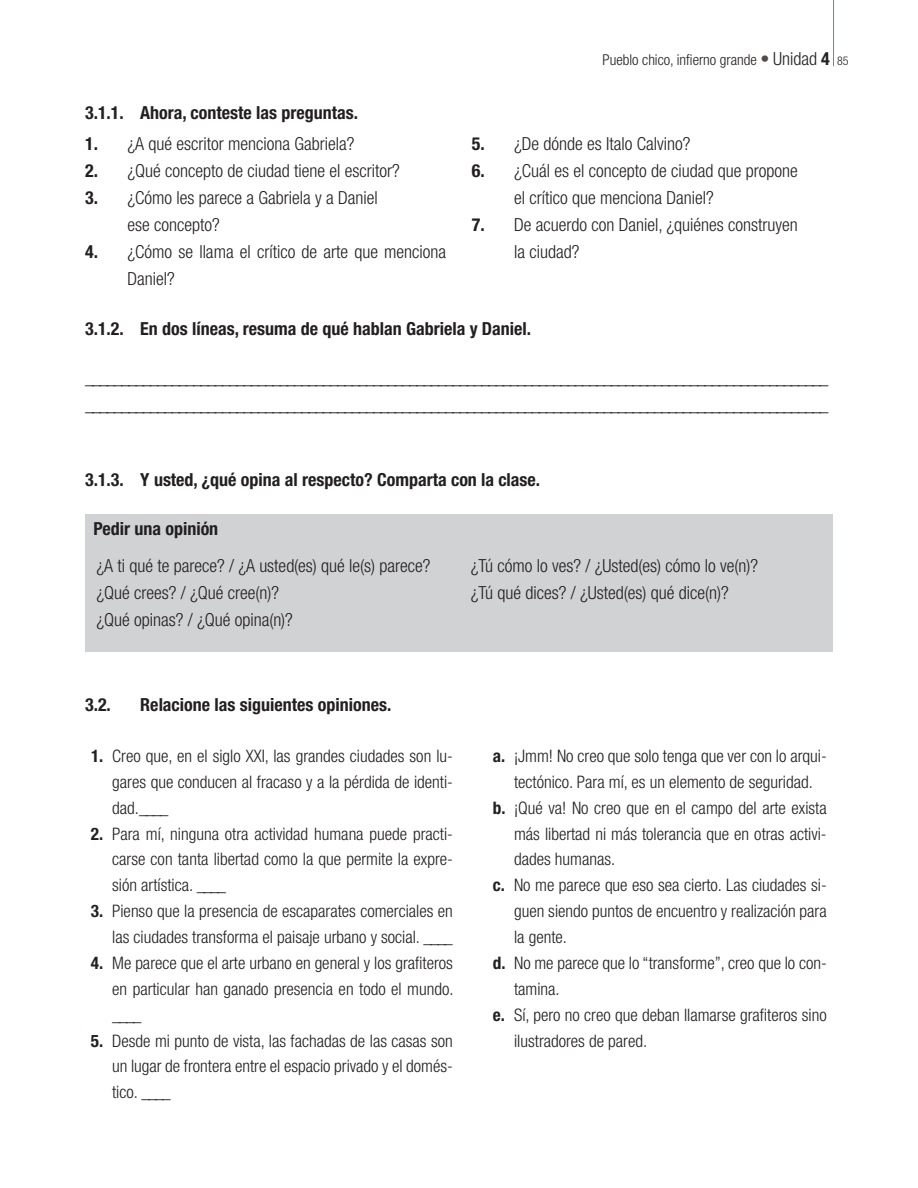
<style>
.page{position:relative;width:918px;height:1188px;background:#fff}
.page>*{position:absolute;margin:0;border:0;box-sizing:border-box;transform-origin:0 0}
.t1{font:300 condensed 18px/27px "Helvetica Neue LT Std";color:#231f20}
.t2{font:700 condensed 18px "Helvetica Neue LT Std";color:#231f20}
.t3{font:300 condensed 17.25px/25.8px "Helvetica Neue LT Std";color:#231f20;text-align:justify}
.t4{font:300 condensed 15px "Helvetica Neue LT Std";color:#231f20}
.s1{font-weight:700}
.s2{font-weight:700;font-size:18px;color:#524a47}
.s3{font-size:18px}
.s4{font-weight:700;font-size:18px}
.s5{font-size:12px}
</style>
<div class="page">
<hr style="left:833px;top:0;width:1px;height:66px;background:#808285">
<div style="left:85px;top:514px;width:748px;height:138px;background:#d1d2d4"></div>
<p class="t2" style="left:85px;top:102px;width:275px">3.1.1. Ahora, conteste las preguntas.</p>
<p class="t1" style="left:85px;top:130px;width:271px"><span class="s1">1.</span> ¿A qué escritor menciona Gabriela?</p>
<p class="t1" style="left:85px;top:157px;width:316px"><span class="s1">2.</span> ¿Qué concepto de ciudad tiene el escritor?</p>
<p class="t1" style="left:128px;top:184px;width:252px;text-indent:-43px"><span class="s1">3.</span> ¿Cómo les parece a Gabriela y a Daniel ese concepto?</p>
<p class="t1" style="left:128px;top:238px;width:320px;text-indent:-43px"><span class="s1">4.</span> ¿Cómo se llama el crítico de arte que menciona<br>Daniel?</p>
<p class="t4" style="left:603px;top:51px;width:248px">Pueblo chico, infierno grande <span class="s2">•</span> <span class="s3">Unidad</span> <span class="s4">4</span> <span class="s5">85</span></p>
<p class="t1" style="left:472px;top:130px;width:220px"><span class="s1">5.</span> ¿De dónde es Italo Calvino?</p>
<p class="t1" style="left:514px;top:157px;width:285px;text-indent:-43px"><span class="s1">6.</span> ¿Cuál es el concepto de ciudad que propone el crítico que menciona Daniel?</p>
<p class="t1" style="left:514px;top:211px;width:285px;text-indent:-43px"><span class="s1">7.</span> De acuerdo con Daniel, ¿quiénes construyen la ciudad?</p>
<p class="t2" style="left:85px;top:318px;width:448px">3.1.2. En dos líneas, resuma de qué hablan Gabriela y Daniel.</p>
<p class="t1" style="left:85px;top:364px;width:745px">_______________________________________________________________________________________________________ _______________________________________________________________________________________________________</p>
<p class="t2" style="left:85px;top:469px;width:457px">3.1.3. Y usted, ¿qué opina al respecto? Comparta con la clase.</p>
<p class="t2" style="left:94px;top:518px;width:126px">Pedir una opinión</p>
<p class="t1" style="left:96px;top:552px;width:336px">¿A ti qué te parece? / ¿A usted(es) qué le(s) parece? ¿Qué crees? / ¿Qué cree(n)?<br>¿Qué opinas? / ¿Qué opina(n)?</p>
<p class="t1" style="left:471px;top:552px;width:289px">¿Tú cómo lo ves? / ¿Usted(es) cómo lo ve(n)? ¿Tú qué dices? / ¿Usted(es) qué dice(n)?</p>
<p class="t2" style="left:85px;top:693px;width:41px">3.2. R</p>
<p class="t2" style="left:150px;top:693px;width:243px">elacione las siguientes opiniones.</p>
<p class="t3" style="left:112px;top:743px;width:342px;text-indent:-21px"><span class="s1">1.</span> Creo que, en el siglo XXI, las grandes ciudades son lu&shy;gares que conducen al fracaso y a la pérdida de identi&shy;dad.____</p>
<p class="t3" style="left:112px;top:820px;width:342px;text-indent:-21px"><span class="s1">2.</span> Para mí, ninguna otra actividad humana puede practi&shy;carse con tanta libertad como la que permite la expre&shy;sión artística. ____</p>
<p class="t3" style="left:91px;top:898px;width:363px;text-align:right"><span class="s1">3.</span> Pienso que la presencia de escaparates comerciales en las ciudades transforma el paisaje urbano y social. ____</p>
<p class="t3" style="left:112px;top:950px;width:343px;text-indent:-21px"><span class="s1">4.</span> Me parece que el arte urbano en general y los grafiteros en particular han ganado presencia en todo el mundo. ____</p>
<p class="t3" style="left:112px;top:1027px;width:342px;text-indent:-21px"><span class="s1">5.</span> Desde mi punto de vista, las fachadas de las casas son un lugar de frontera entre el espacio privado y el domés&shy;tico. ____</p>
<p class="t3" style="left:493px;top:743px;width:335px"><span class="s1">a.</span> ¡Jmm! No creo que solo tenga que ver con lo arqui-</p>
<p class="t3" style="left:514px;top:769px;width:300px">tectónico. Para mí, es un elemento de seguridad.</p>
<p class="t3" style="left:493px;top:795px;width:335px"><span class="s1">b.</span> ¡Qué va! No creo que en el campo del arte exista</p>
<p class="t3" style="left:514px;top:820px;width:314px">más libertad ni más tolerancia que en otras activi-</p>
<p class="t3" style="left:514px;top:846px;width:103px">dades humanas.</p>
<p class="t3" style="left:493px;top:872px;width:335px"><span class="s1">c.</span> No me parece que eso sea cierto. Las ciudades si-</p>
<p class="t3" style="left:514px;top:898px;width:314px">guen siendo puntos de encuentro y realización para</p>
<p class="t3" style="left:514px;top:924px;width:54px">la gente.</p>
<p class="t3" style="left:493px;top:950px;width:335px"><span class="s1">d.</span> No me parece que lo “transforme”, creo que lo con-</p>
<p class="t3" style="left:514px;top:976px;width:47px">tamina.</p>
<p class="t3" style="left:493px;top:1002px;width:335px"><span class="s1">e.</span> Sí, pero no creo que deban llamarse grafiteros sino</p>
<p class="t3" style="left:514px;top:1027px;width:135px">ilustradores de pared.</p>
</div>
